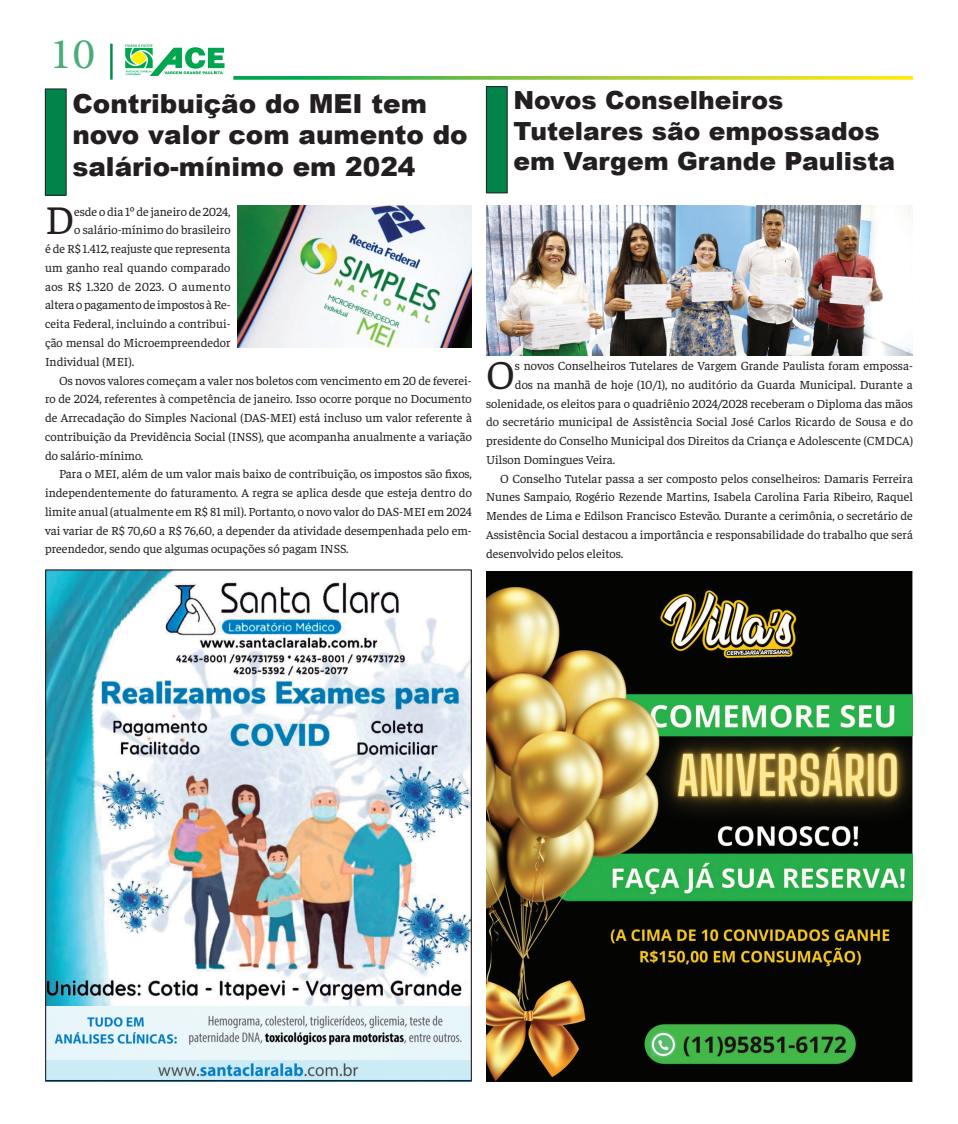
<style>
.page{position:relative;width:958px;height:1124px;background:#fff}
.page>*{position:absolute;margin:0;border:0;box-sizing:border-box;transform-origin:0 0}
.t1{font:43.75px "Minion Pro";color:#4bac77;scale:1.09 1}
.texto_novo{font:41.38px "Faustina";color:#231f20}
.Subtítulo_2{font:900 26.25px/31.5px "Arial";color:#231f20}
.Subtítulo_2-2{font:900 25px/30px "Arial";color:#231f20}
.texto_novo-2{font:12.5px/18.8px "Faustina";color:#231f20;text-align:justify}
.texto_novo-3{font:12.5px "Faustina";letter-spacing:.025em;color:#231f20}
</style>
<div class="page">
<hr style="left:110px;top:44px;width:3px;height:36px;background:#009046">
<svg style="left:125px;top:44px;width:99px;height:32px"></svg>
<svg style="left:233px;top:76px;width:679px;height:4px"></svg>
<img style="left:47px;top:571px;width:423px;height:508px">
<img style="left:486px;top:571px;width:426px;height:510px">
<div style="left:45px;top:89px;width:21px;height:106px;background:#01834a"></div>
<div style="left:45px;top:89px;width:21px;height:106px;border:1px solid #231f20"></div>
<div style="left:486px;top:87px;width:21px;height:106px;background:#01834a"></div>
<div style="left:486px;top:86px;width:21px;height:107px;border:1px solid #231f20"></div>
<img style="left:238px;top:206px;width:234px;height:141px">
<img style="left:486px;top:206px;width:426px;height:150px">
<h1 class="t1" style="left:50px;top:25px;width:43px">10</h1>
<p class="Subtítulo_2" style="left:72px;top:87px;width:397px">Contribuição do MEI tem novo valor com aumento do salário-mínimo em 2024</p>
<p class="Subtítulo_2-2" style="left:513px;top:85px;width:383px">Novos Conselheiros<br>Tutelares são empossados em Vargem Grande Paulista</p>
<p class="texto_novo" style="left:45px;top:193px;width:31px">D</p>
<p class="texto_novo-2" style="left:74px;top:201px;width:158px">esde o dia 1º de janeiro de 2024,</p>
<p class="texto_novo-2" style="left:74px;top:220px;width:158px">o salário-mínimo do brasileiro</p>
<p class="texto_novo-2" style="left:45px;top:239px;width:187px">é de R$ 1.412, reajuste que representa</p>
<p class="texto_novo-2" style="left:45px;top:257px;width:187px">um ganho real quando comparado</p>
<p class="texto_novo-3" style="left:45px;top:278px;width:187px">aos R$ 1.320 de 2023. O aumento</p>
<p class="texto_novo-2" style="left:45px;top:295px;width:187px">altera o pagamento de impostos à Re-</p>
<p class="texto_novo-2" style="left:45px;top:314px;width:187px">ceita Federal, incluindo a contribui-</p>
<p class="texto_novo-2" style="left:45px;top:332px;width:187px">ção mensal do Microempreendedor</p>
<p class="texto_novo-2" style="left:45px;top:351px;width:90px">Individual (MEI).</p>
<p class="texto_novo-2" style="left:45px;top:370px;width:428px;text-indent:14px">Os novos valores começam a valer nos boletos com vencimento em 20 de feverei&shy;ro de 2024, referentes à competência de janeiro. Isso ocorre porque no Documento de Arrecadação do Simples Nacional (DAS-MEI) está incluso um valor referente à contribuição da Previdência Social (INSS), que acompanha anualmente a variação do salário-mínimo.</p>
<p class="texto_novo-2" style="left:45px;top:464px;width:428px;text-indent:14px">Para o MEI, além de um valor mais baixo de contribuição, os impostos são fixos, independentemente do faturamento. A regra se aplica desde que esteja dentro do limite anual (atualmente em R$ 81 mil). Portanto, o novo valor do DAS-MEI em 2024 vai variar de R$ 70,60 a R$ 76,60, a depender da atividade desempenhada pelo em&shy;preendedor, sendo que algumas ocupações só pagam INSS.</p>
<p class="texto_novo" style="left:486px;top:347px;width:30px">O</p>
<p class="texto_novo-2" style="left:515px;top:355px;width:399px">s novos Conselheiros Tutelares de Vargem Grande Paulista foram empossa-</p>
<p class="texto_novo-2" style="left:515px;top:374px;width:399px">dos na manhã de hoje (10/1), no auditório da Guarda Municipal. Durante a</p>
<p class="texto_novo-2" style="left:486px;top:393px;width:428px">solenidade, os eleitos para o quadriênio 2024/2028 receberam o Diploma das mãos</p>
<p class="texto_novo-2" style="left:486px;top:412px;width:428px">do secretário municipal de Assistência Social José Carlos Ricardo de Sousa e do</p>
<p class="texto_novo-2" style="left:486px;top:430px;width:428px">presidente do Conselho Municipal dos Direitos da Criança e Adolescente (CMDCA)</p>
<p class="texto_novo-2" style="left:486px;top:449px;width:131px">Uilson Domingues Veira.</p>
<p class="texto_novo-2" style="left:486px;top:468px;width:428px;text-indent:14px">O Conselho Tutelar passa a ser composto pelos conselheiros: Damaris Ferreira Nunes Sampaio, Rogério Rezende Martins, Isabela Carolina Faria Ribeiro, Raquel Mendes de Lima e Edilson Francisco Estevão. Durante a cerimônia, o secretário de Assistência Social destacou a importância e responsabilidade do trabalho que será desenvolvido pelos eleitos.</p>
</div>
